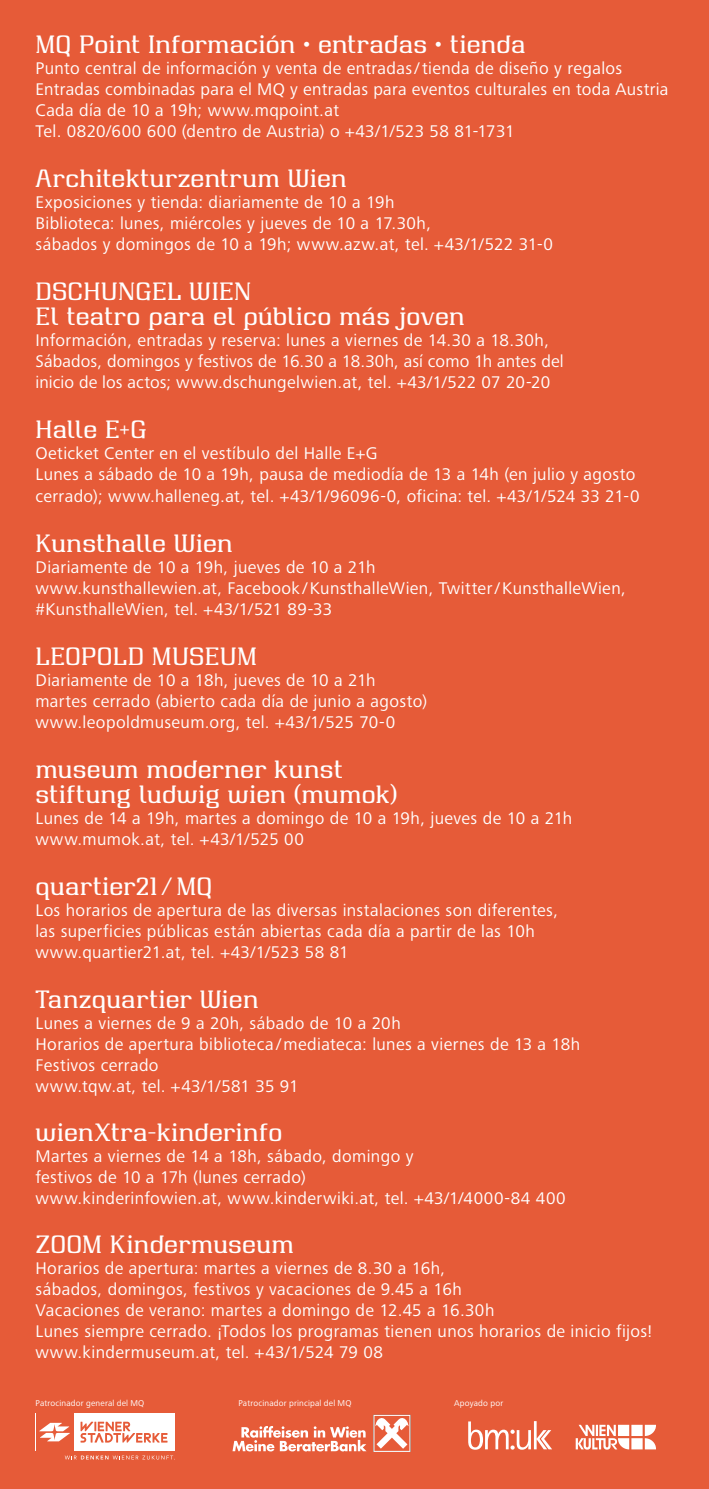
<style>
.page{position:relative;width:709px;height:1489px;background:#fff}
.page>*{position:absolute;margin:0;border:0;box-sizing:border-box;transform-origin:0 0}
.t1{font:25px/25px "Rigido";letter-spacing:.005em;color:#fff}
.t2{font:25px "Rigido";letter-spacing:.025em;color:#fff}
.t3{font:17.5px/21px "Frutiger Next Pro";letter-spacing:.02em;color:#fff}
.t4{font:8.75px "Frutiger Next Pro";letter-spacing:.02em;color:#fff}
</style>
<div class="page">
<div style="left:0;top:0;width:709px;height:1488px;background:#e65b38"></div>
<div style="left:35px;top:1412px;width:140px;height:38px;background:#fff"></div>
<div style="left:36px;top:1413px;width:37px;height:37px;background:#e65b38"></div>
<svg style="left:81px;top:1421px;width:86px;height:21px"></svg>
<svg style="left:39px;top:1422px;width:31px;height:19px"></svg>
<svg style="left:65px;top:1455px;width:110px;height:4px"></svg>
<svg style="left:468px;top:1421px;width:84px;height:28px"></svg>
<svg style="left:232px;top:1426px;width:134px;height:25px"></svg>
<svg style="left:373px;top:1414px;width:37px;height:37px"></svg>
<div style="left:374px;top:1415px;width:35px;height:35px;background:#e65b38"></div>
<svg style="left:375px;top:1418px;width:33px;height:30px"></svg>
<svg style="left:575px;top:1424px;width:81px;height:25px"></svg>
<h1 class="t1" style="left:35px;top:31px;width:492px">MQ Point Información · entradas · tienda</h1>
<p class="t3" style="left:35px;top:58px;width:634px">Punto central de información y venta de entradas/tienda de diseño y regalos Entradas combinadas para el MQ y entradas para eventos culturales en toda Austria Cada día de 10 a 19h; www.mqpoint.at<br>Tel. 0820/600 600 (dentro de Austria) o +43/1/523 58 81-1731</p>
<h1 class="t1" style="left:35px;top:166px;width:313px">Architekturzentrum Wien</h1>
<p class="t3" style="left:35px;top:192px;width:519px">Exposiciones y tienda: diariamente de 10 a 19h<br>Biblioteca: lunes, miércoles y jueves de 10 a 17.30h,<br>sábados y domingos de 10 a 19h; www.azw.at, tel. +43/1/522 31-0</p>
<h1 class="t1" style="left:35px;top:279px;width:431px">DSCHUNGEL WIEN<br>El teatro para el público más joven</h1>
<p class="t3" style="left:35px;top:330px;width:529px">Información, entradas y reserva: lunes a viernes de 14.30 a 18.30h,<br>Sábados, domingos y festivos de 16.30 a 18.30h, así como 1h antes del inicio de los actos; www.dschungelwien.at, tel. +43/1/522 07 20-20</p>
<h1 class="t1" style="left:35px;top:417px;width:113px">Halle E+G</h1>
<p class="t3" style="left:35px;top:443px;width:605px">Oeticket Center en el vestíbulo del Halle E+G<br>Lunes a sábado de 10 a 19h, pausa de mediodía de 13 a 14h (en julio y agosto cerrado); www.halleneg.at, tel. +43/1/96096-0, oficina: tel. +43/1/524 33 21-0</p>
<h1 class="t1" style="left:35px;top:530px;width:199px">Kunsthalle Wien</h1>
<p class="t3" style="left:35px;top:556px;width:592px">Diariamente de 10 a 19h, jueves de 10 a 21h<br>www.kunsthallewien.at, Facebook /KunsthalleWien, Twitter/KunsthalleWien, #KunsthalleWien, tel. +43/1/521 89-33</p>
<h1 class="t2" style="left:35px;top:641px;width:223px">LEOPOLD MUSEUM</h1>
<p class="t3" style="left:35px;top:669px;width:393px">Diariamente de 10 a 18h, jueves de 10 a 21h martes cerrado (abierto cada día de junio a agosto) www.leopoldmuseum.org, tel. +43/1/525 70-0</p>
<h1 class="t1" style="left:35px;top:756px;width:363px">museum moderner kunst stiftung ludwig wien (mumok)</h1>
<p class="t3" style="left:35px;top:807px;width:538px">Lunes de 14 a 19h, martes a domingo de 10 a 19h, jueves de 10 a 21h www.mumok.at, tel. +43/1/525 00</p>
<h1 class="t1" style="left:35px;top:873px;width:178px">quartier21/MQ</h1>
<p class="t3" style="left:35px;top:899px;width:524px">Los horarios de apertura de las diversas instalaciones son diferentes, las superficies públicas están abiertas cada día a partir de las 10h www.quartier21.at, tel. +43/1/523 58 81</p>
<h1 class="t1" style="left:35px;top:986px;width:225px">Tanzquartier Wien</h1>
<p class="t3" style="left:35px;top:1012px;width:546px">Lunes a viernes de 9 a 20h, sábado de 10 a 20h<br>Horarios de apertura biblioteca / mediateca: lunes a viernes de 13 a 18h Festivos cerrado<br>www.tqw.at, tel. +43/1/581 35 91</p>
<h1 class="t1" style="left:35px;top:1119px;width:248px">wienXtra-kinderinfo</h1>
<p class="t3" style="left:35px;top:1145px;width:532px">Martes a viernes de 14 a 18h, sábado, domingo y<br>festivos de 10 a 17h (lunes cerrado)<br>www.kinderinfowien.at, www.kinderwiki.at, tel. +43/1/4000-84 400</p>
<h1 class="t1" style="left:35px;top:1231px;width:260px">ZOOM Kindermuseum</h1>
<p class="t3" style="left:35px;top:1257px;width:618px">Horarios de apertura: martes a viernes de 8.30 a 16h,<br>sábados, domingos, festivos y vacaciones de 9.45 a 16h<br>Vacaciones de verano: martes a domingo de 12.45 a 16.30h<br>Lunes siempre cerrado. ¡Todos los programas tienen unos horarios de inicio fijos! www.kindermuseum.at, tel. +43/1/524 79 08</p>
<p class="t4" style="left:35px;top:1397px;width:110px">Patrocinador general del MQ</p>
<p class="t4" style="left:238px;top:1397px;width:115px">Patrocinador principal del MQ</p>
<p class="t4" style="left:454px;top:1397px;width:51px">Apoyado por</p>
</div>
